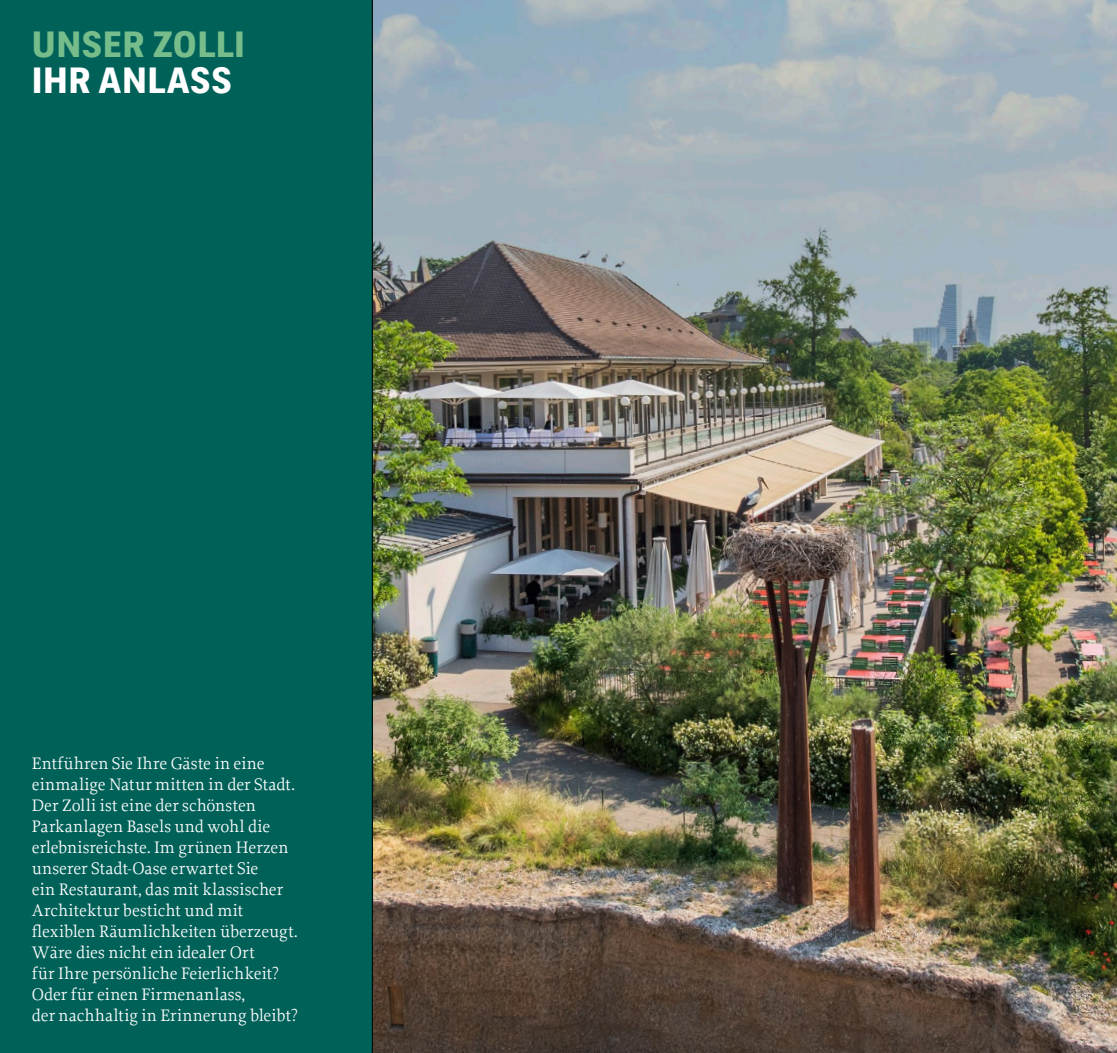
<style>
.page{position:relative;width:1117px;height:1053px;background:#fff}
.page>*{position:absolute;margin:0;border:0;box-sizing:border-box;transform-origin:0 0}
.t1{font:700 37.5px "Zoo Basel";letter-spacing:.015em;color:#77bd8c}
.t2{font:700 37.5px "Zoo Basel";letter-spacing:.02em;color:#fff}
.t3{font:17.5px/21px "Proforma";color:#fff}
</style>
<div class="page">
<img style="left:373px;top:0;width:743px;height:1052px">
<div style="left:0;top:0;width:372px;height:1052px;background:#006159"></div>
<hr style="left:372px;top:0;width:1px;height:1052px;background:#000">
<h1 class="t1" style="left:32px;top:25px;width:214px">UNSER ZOLLI</h1>
<h1 class="t2" style="left:32px;top:61px;width:201px">IHR ANLASS</h1>
<p class="t3" style="left:32px;top:752px;width:267px">Entführen Sie Ihre Gäste in eine einmalige Natur mitten in der Stadt.<br>Der Zolli ist eine der schönsten Parkanlagen Basels und wohl die erlebnisreichste. Im grünen Herzen unserer Stadt-Oase erwartet Sie<br>ein Restaurant, das mit klassischer Architektur besticht und mit flexiblen Räumlichkeiten überzeugt.<br>Wäre dies nicht ein idealer Ort<br>für Ihre persönliche Feierlichkeit?<br>Oder für einen Firmenanlass,<br>der nachhaltig in Erinnerung bleibt?</p>
</div>
